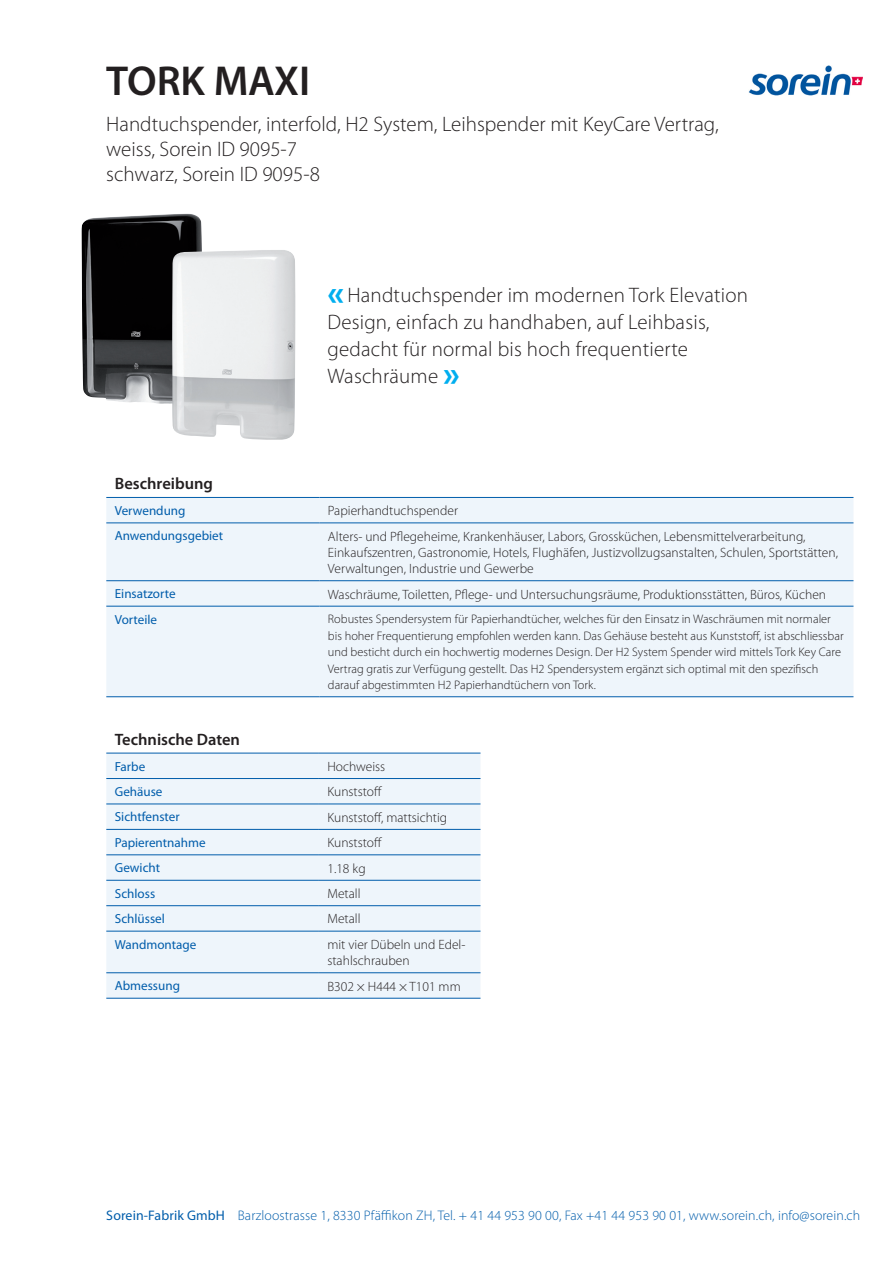
<style>
.page{position:relative;width:893px;height:1263px;background:#fff}
.page>*{position:absolute;margin:0;border:0;box-sizing:border-box;transform-origin:0 0}
._01_Titel_28_sb{font:600 42px "Myriad Pro";letter-spacing:-.005em;color:#231f20}
._05_Quote_14_light{font:300 21px/27px "Myriad Pro";letter-spacing:.01em;color:#231f20}
._02_Produktebezeichn{font:300 21px/25.2px "Myriad Pro";color:#231f20}
._03_Titel_Tab_11_sb{font:600 16.5px "Myriad Pro";color:#231f20}
.t1{font:300 13.8px "Myriad Pro";letter-spacing:.01em;color:#015dab}
._04_Tabelle_9_light{font:300 13.5px/16.2px "Myriad Pro";color:#231f20}
.Sor_Tabelle{font:300 13.5px "Myriad Pro";color:#231f20}
._04_Tabelle_9_sb{font:13.2px "Myriad Pro";color:#015dab}
.agentur_Produktbesch{font:300 12.3px/16.5px "Myriad Pro";color:#231f20}
.s1{font-weight:700;font-size:36px;color:#00aeef}
.s2{font-weight:400}
</style>
<div class="page">
<img style="left:749px;top:66px;width:113px;height:29px">
<div style="left:106px;top:498px;width:747px;height:198px;background:#eef5fb"></div>
<hr style="left:106px;top:497px;width:213px;height:1px;background:#015dab">
<hr style="left:319px;top:497px;width:534px;height:1px;background:#015dab">
<hr style="left:106px;top:523px;width:213px;height:1px;background:#015dab">
<hr style="left:319px;top:523px;width:534px;height:1px;background:#015dab">
<hr style="left:106px;top:580px;width:213px;height:1px;background:#015dab">
<hr style="left:319px;top:580px;width:534px;height:1px;background:#015dab">
<hr style="left:106px;top:606px;width:213px;height:1px;background:#015dab">
<hr style="left:319px;top:606px;width:534px;height:1px;background:#015dab">
<hr style="left:106px;top:696px;width:213px;height:1px;background:#015dab">
<hr style="left:319px;top:696px;width:534px;height:1px;background:#015dab">
<div style="left:106px;top:754px;width:374px;height:244px;background:#eef5fb"></div>
<hr style="left:106px;top:753px;width:213px;height:1px;background:#015dab">
<hr style="left:319px;top:753px;width:161px;height:1px;background:#015dab">
<hr style="left:106px;top:778px;width:213px;height:1px;background:#015dab">
<hr style="left:319px;top:778px;width:161px;height:1px;background:#015dab">
<hr style="left:106px;top:804px;width:213px;height:1px;background:#015dab">
<hr style="left:319px;top:804px;width:161px;height:1px;background:#015dab">
<hr style="left:106px;top:829px;width:213px;height:1px;background:#015dab">
<hr style="left:319px;top:829px;width:161px;height:1px;background:#015dab">
<hr style="left:106px;top:854px;width:213px;height:1px;background:#015dab">
<hr style="left:319px;top:854px;width:161px;height:1px;background:#015dab">
<hr style="left:106px;top:880px;width:213px;height:1px;background:#015dab">
<hr style="left:319px;top:880px;width:161px;height:1px;background:#015dab">
<hr style="left:106px;top:905px;width:213px;height:1px;background:#015dab">
<hr style="left:319px;top:905px;width:161px;height:1px;background:#015dab">
<hr style="left:106px;top:931px;width:213px;height:1px;background:#015dab">
<hr style="left:319px;top:931px;width:161px;height:1px;background:#015dab">
<hr style="left:106px;top:972px;width:213px;height:1px;background:#015dab">
<hr style="left:319px;top:972px;width:161px;height:1px;background:#015dab">
<hr style="left:106px;top:998px;width:213px;height:1px;background:#015dab">
<hr style="left:319px;top:998px;width:161px;height:1px;background:#015dab">
<img style="left:82px;top:214px;width:120px;height:190px">
<img style="left:172px;top:250px;width:123px;height:190px">
<p class="_01_Titel_28_sb" style="left:106px;top:54px;width:205px">TORK MAXI</p>
<p class="_02_Produktebezeichn" style="left:106px;top:111px;width:614px">Handtuchspender, interfold, H2 System, Leihspender mit KeyCare Vertrag, weiss, Sorein ID 9095-7<br>schwarz, Sorein ID 9095-8</p>
<p class="_05_Quote_14_light" style="left:327px;top:282px;width:422px"><span class="s1">«</span>Handtuchspender im modernen Tork Elevation Design, einfach zu handhaben, auf Leihbasis, gedacht für normal bis hoch frequentierte Waschräume <span class="s1">»</span></p>
<p class="_03_Titel_Tab_11_sb" style="left:115px;top:473px;width:100px">Beschreibung</p>
<p class="_04_Tabelle_9_sb" style="left:115px;top:502px;width:72px">Verwendung</p>
<p class="_04_Tabelle_9_light" style="left:328px;top:502px;width:132px">Papierhandtuchspender</p>
<p class="_04_Tabelle_9_sb" style="left:115px;top:528px;width:110px">Anwendungsgebiet</p>
<p class="_04_Tabelle_9_light" style="left:328px;top:528px;width:512px">Alters- und Pflegeheime, Krankenhäuser, Labors, Grossküchen, Lebensmittelverarbeitung,<br>Einkaufszentren, Gastronomie, Hotels, Flughäfen, Justizvollzugsanstalten, Schulen, Sportstätten,<br>Verwaltungen, Industrie und Gewerbe</p>
<p class="_04_Tabelle_9_sb" style="left:115px;top:586px;width:62px">Einsatzorte</p>
<p class="_04_Tabelle_9_light" style="left:328px;top:586px;width:500px">Waschräume, Toiletten, Pflege- und Untersuchungsräume, Produktionsstätten, Büros, Küchen</p>
<p class="_04_Tabelle_9_sb" style="left:115px;top:611px;width:44px">Vorteile</p>
<p class="agentur_Produktbesch" style="left:328px;top:611px;width:517px">Robustes Spendersystem für Papierhandtücher, welches für den Einsatz in Waschräumen mit normaler bis hoher Frequentierung empfohlen werden kann. Das Gehäuse besteht aus Kunststoff, ist abschliessbar und besticht durch ein hochwertig modernes Design. Der H2 System Spender wird mittels Tork Key Care Vertrag gratis zur Verfügung gestellt. Das H2 Spendersystem ergänzt sich optimal mit den spezifisch darauf abgestimmten H2 Papierhandtüchern von Tork.</p>
<p class="_03_Titel_Tab_11_sb" style="left:115px;top:729px;width:127px">Technische Daten</p>
<p class="_04_Tabelle_9_sb" style="left:115px;top:758px;width:32px">Farbe</p>
<p class="Sor_Tabelle" style="left:327px;top:758px;width:59px">Hochweiss</p>
<p class="_04_Tabelle_9_sb" style="left:115px;top:783px;width:49px">Gehäuse</p>
<p class="Sor_Tabelle" style="left:327px;top:784px;width:56px">Kunststoff</p>
<p class="_04_Tabelle_9_sb" style="left:115px;top:809px;width:66px">Sichtfenster</p>
<p class="_04_Tabelle_9_light" style="left:327px;top:809px;width:121px">Kunststoff, mattsichtig</p>
<p class="_04_Tabelle_9_sb" style="left:115px;top:834px;width:92px">Papierentnahme</p>
<p class="_04_Tabelle_9_light" style="left:327px;top:834px;width:56px">Kunststoff</p>
<p class="_04_Tabelle_9_sb" style="left:115px;top:860px;width:47px">Gewicht</p>
<p class="_04_Tabelle_9_light" style="left:327px;top:860px;width:40px">1.18 kg</p>
<p class="_04_Tabelle_9_sb" style="left:115px;top:885px;width:42px">Schloss</p>
<p class="_04_Tabelle_9_light" style="left:327px;top:885px;width:35px">Metall</p>
<p class="_04_Tabelle_9_sb" style="left:115px;top:911px;width:52px">Schlüssel</p>
<p class="_04_Tabelle_9_light" style="left:327px;top:911px;width:35px">Metall</p>
<p class="_04_Tabelle_9_sb" style="left:115px;top:936px;width:83px">Wandmontage</p>
<p class="_04_Tabelle_9_light" style="left:327px;top:936px;width:140px">mit vier Dübeln und Edel&shy;stahlschrauben</p>
<p class="_04_Tabelle_9_sb" style="left:115px;top:978px;width:67px">Abmessung</p>
<p class="_04_Tabelle_9_light" style="left:327px;top:978px;width:135px">B302 × H444 × T101 mm</p>
<p class="t1" style="left:106px;top:1207px;width:755px"><span class="s2">Sorein-Fabrik GmbH</span> Barzloostrasse 1, 8330 Pfäffikon ZH, Tel. + 41 44 953 90 00, Fax +41 44 953 90 01, www.sorein.ch, info@sorein.ch</p>
</div>
